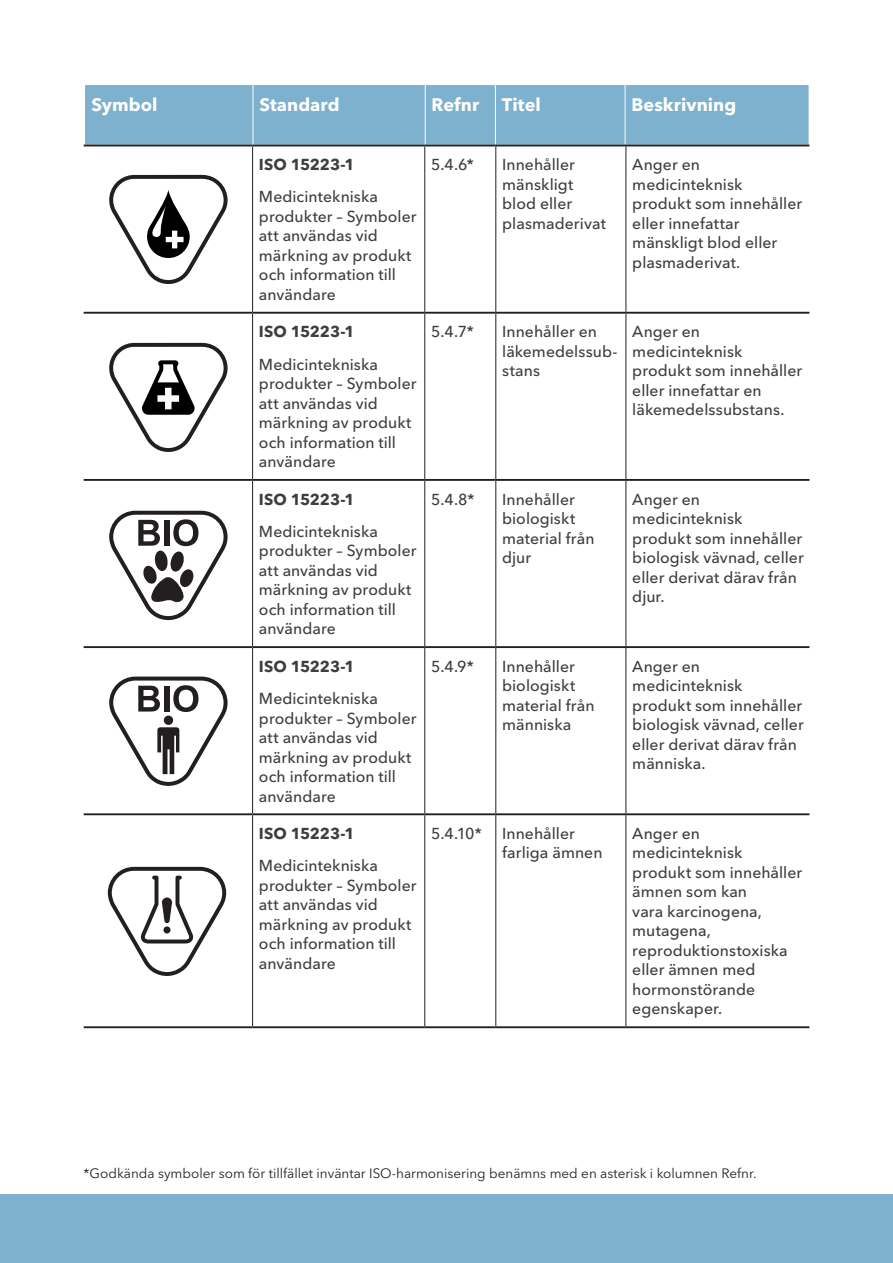
<style>
.page{position:relative;width:893px;height:1263px;background:#fff}
.page>*{position:absolute;margin:0;border:0;box-sizing:border-box;transform-origin:0 0}
.t1{font:700 18px "Avenir Next LT Pro";letter-spacing:.005em;color:#fff}
.Table_copy{font:500 15.75px/19.5px "Avenir Next LT Pro";letter-spacing:.005em;color:#3e3e3f}
.Table_copy-2{font:700 15.75px "Avenir Next LT Pro";letter-spacing:-.005em;color:#3e3e3f}
.IFU_TEXT{font:13.5px "Avenir Next LT Pro";color:#231f20}
</style>
<div class="page">
<div style="left:85px;top:85px;width:724px;height:60px;background:#7db1cd"></div>
<hr style="left:253px;top:85px;width:1px;height:60px;background:#fff">
<hr style="left:425px;top:85px;width:1px;height:60px;background:#fff">
<hr style="left:495px;top:85px;width:1px;height:60px;background:#fff">
<hr style="left:625px;top:85px;width:1px;height:60px;background:#fff">
<div style="left:0;top:1194px;width:893px;height:69px;background:#7db1cd"></div>
<svg style="left:109px;top:175px;width:119px;height:109px"></svg>
<svg style="left:109px;top:343px;width:119px;height:109px"></svg>
<svg style="left:109px;top:511px;width:119px;height:109px"></svg>
<svg style="left:109px;top:676px;width:119px;height:110px"></svg>
<div style="left:164px;top:716px;width:9px;height:9px;background:#231f20;border-radius:50%"></div>
<svg style="left:108px;top:867px;width:118px;height:109px"></svg>
<hr style="left:252px;top:146px;width:1px;height:166px;background:#231f20">
<hr style="left:424px;top:146px;width:1px;height:166px;background:#231f20">
<hr style="left:495px;top:146px;width:1px;height:166px;background:#231f20">
<hr style="left:626px;top:146px;width:1px;height:166px;background:#231f20">
<hr style="left:252px;top:314px;width:1px;height:165px;background:#231f20">
<hr style="left:424px;top:314px;width:1px;height:165px;background:#231f20">
<hr style="left:495px;top:314px;width:1px;height:165px;background:#231f20">
<hr style="left:626px;top:314px;width:1px;height:165px;background:#231f20">
<hr style="left:252px;top:481px;width:1px;height:165px;background:#231f20">
<hr style="left:424px;top:481px;width:1px;height:165px;background:#231f20">
<hr style="left:495px;top:481px;width:1px;height:165px;background:#231f20">
<hr style="left:626px;top:481px;width:1px;height:165px;background:#231f20">
<hr style="left:252px;top:648px;width:1px;height:165px;background:#231f20">
<hr style="left:424px;top:648px;width:1px;height:165px;background:#231f20">
<hr style="left:495px;top:648px;width:1px;height:165px;background:#231f20">
<hr style="left:626px;top:648px;width:1px;height:165px;background:#231f20">
<hr style="left:252px;top:815px;width:1px;height:211px;background:#231f20">
<hr style="left:424px;top:815px;width:1px;height:211px;background:#231f20">
<hr style="left:495px;top:815px;width:1px;height:211px;background:#231f20">
<hr style="left:626px;top:815px;width:1px;height:211px;background:#231f20">
<hr style="left:84px;top:145px;width:169px;height:1px;background:#231f20">
<hr style="left:253px;top:145px;width:172px;height:1px;background:#231f20">
<hr style="left:425px;top:145px;width:71px;height:1px;background:#231f20">
<hr style="left:496px;top:145px;width:130px;height:1px;background:#231f20">
<hr style="left:626px;top:145px;width:183px;height:1px;background:#231f20">
<hr style="left:84px;top:312px;width:169px;height:2px;background:#231f20">
<hr style="left:253px;top:312px;width:172px;height:2px;background:#231f20">
<hr style="left:425px;top:312px;width:71px;height:2px;background:#231f20">
<hr style="left:496px;top:312px;width:130px;height:2px;background:#231f20">
<hr style="left:626px;top:312px;width:183px;height:2px;background:#231f20">
<hr style="left:84px;top:479px;width:169px;height:2px;background:#231f20">
<hr style="left:253px;top:479px;width:172px;height:2px;background:#231f20">
<hr style="left:425px;top:479px;width:71px;height:2px;background:#231f20">
<hr style="left:496px;top:479px;width:130px;height:2px;background:#231f20">
<hr style="left:626px;top:479px;width:183px;height:2px;background:#231f20">
<hr style="left:84px;top:646px;width:169px;height:2px;background:#231f20">
<hr style="left:253px;top:646px;width:172px;height:2px;background:#231f20">
<hr style="left:425px;top:646px;width:71px;height:2px;background:#231f20">
<hr style="left:496px;top:646px;width:130px;height:2px;background:#231f20">
<hr style="left:626px;top:646px;width:183px;height:2px;background:#231f20">
<hr style="left:84px;top:813px;width:169px;height:2px;background:#231f20">
<hr style="left:253px;top:813px;width:172px;height:2px;background:#231f20">
<hr style="left:425px;top:813px;width:71px;height:2px;background:#231f20">
<hr style="left:496px;top:813px;width:130px;height:2px;background:#231f20">
<hr style="left:626px;top:813px;width:183px;height:2px;background:#231f20">
<hr style="left:84px;top:1026px;width:169px;height:2px;background:#231f20">
<hr style="left:253px;top:1026px;width:172px;height:2px;background:#231f20">
<hr style="left:425px;top:1026px;width:71px;height:2px;background:#231f20">
<hr style="left:496px;top:1026px;width:130px;height:2px;background:#231f20">
<hr style="left:626px;top:1026px;width:183px;height:2px;background:#231f20">
<p class="t1" style="left:91px;top:94px;width:68px">Symbol</p>
<p class="t1" style="left:259px;top:94px;width:82px">Standard</p>
<p class="t1" style="left:432px;top:94px;width:111px">Refnr Titel</p>
<p class="t1" style="left:631px;top:94px;width:106px">Beskrivning</p>
<p class="Table_copy-2" style="left:259px;top:155px;width:97px">ISO 15223-1</p>
<p class="Table_copy" style="left:259px;top:187px;width:159px">Medicintekniska produkter – Symboler att användas vid märkning av produkt och information till användare</p>
<p class="Table_copy-2" style="left:259px;top:322px;width:97px">ISO 15223-1</p>
<p class="Table_copy" style="left:259px;top:354px;width:159px">Medicintekniska produkter – Symboler att användas vid märkning av produkt och information till användare</p>
<p class="Table_copy-2" style="left:259px;top:489px;width:97px">ISO 15223-1</p>
<p class="Table_copy" style="left:259px;top:522px;width:159px">Medicintekniska produkter – Symboler att användas vid märkning av produkt och information till användare</p>
<p class="Table_copy-2" style="left:259px;top:657px;width:97px">ISO 15223-1</p>
<p class="Table_copy" style="left:259px;top:689px;width:159px">Medicintekniska produkter – Symboler att användas vid märkning av produkt och information till användare</p>
<p class="Table_copy-2" style="left:259px;top:824px;width:97px">ISO 15223-1</p>
<p class="Table_copy" style="left:259px;top:856px;width:159px">Medicintekniska produkter – Symboler att användas vid märkning av produkt och information till användare</p>
<p class="Table_copy" style="left:431px;top:155px;width:44px">5.4.6*</p>
<p class="Table_copy" style="left:502px;top:155px;width:105px">Innehåller mänskligt blod eller plasmaderivat</p>
<p class="Table_copy" style="left:632px;top:155px;width:171px">Anger en medicinteknisk produkt som innehåller eller innefattar mänskligt blod eller plasmaderivat.</p>
<p class="Table_copy" style="left:431px;top:322px;width:44px">5.4.7*</p>
<p class="Table_copy" style="left:502px;top:322px;width:117px">Innehåller en läkemedelssub&shy;stans</p>
<p class="Table_copy" style="left:632px;top:322px;width:171px">Anger en medicinteknisk produkt som innehåller eller innefattar en läkemedelssubstans.</p>
<p class="Table_copy" style="left:431px;top:489px;width:45px">5.4.8*</p>
<p class="Table_copy" style="left:502px;top:489px;width:94px">Innehåller biologiskt material från djur</p>
<p class="Table_copy" style="left:632px;top:489px;width:173px">Anger en medicinteknisk produkt som innehåller biologisk vävnad, celler eller derivat därav från djur.</p>
<p class="Table_copy" style="left:431px;top:656px;width:44px">5.4.9*</p>
<p class="Table_copy" style="left:502px;top:656px;width:94px">Innehåller biologiskt material från människa</p>
<p class="Table_copy" style="left:632px;top:656px;width:173px">Anger en medicinteknisk produkt som innehåller biologisk vävnad, celler eller derivat därav från människa.</p>
<p class="Table_copy" style="left:431px;top:824px;width:52px">5.4.10*</p>
<p class="Table_copy" style="left:502px;top:824px;width:102px">Innehåller farliga ämnen</p>
<p class="Table_copy" style="left:632px;top:824px;width:171px">Anger en medicinteknisk produkt som innehåller ämnen som kan<br>vara karcinogena, mutagena, reproduktionstoxiska eller ämnen med hormonstörande egenskaper.</p>
<p class="IFU_TEXT" style="left:84px;top:1165px;width:675px">*Godkända symboler som för tillfället inväntar ISO-harmonisering benämns med en asterisk i kolumnen Refnr.</p>
</div>
